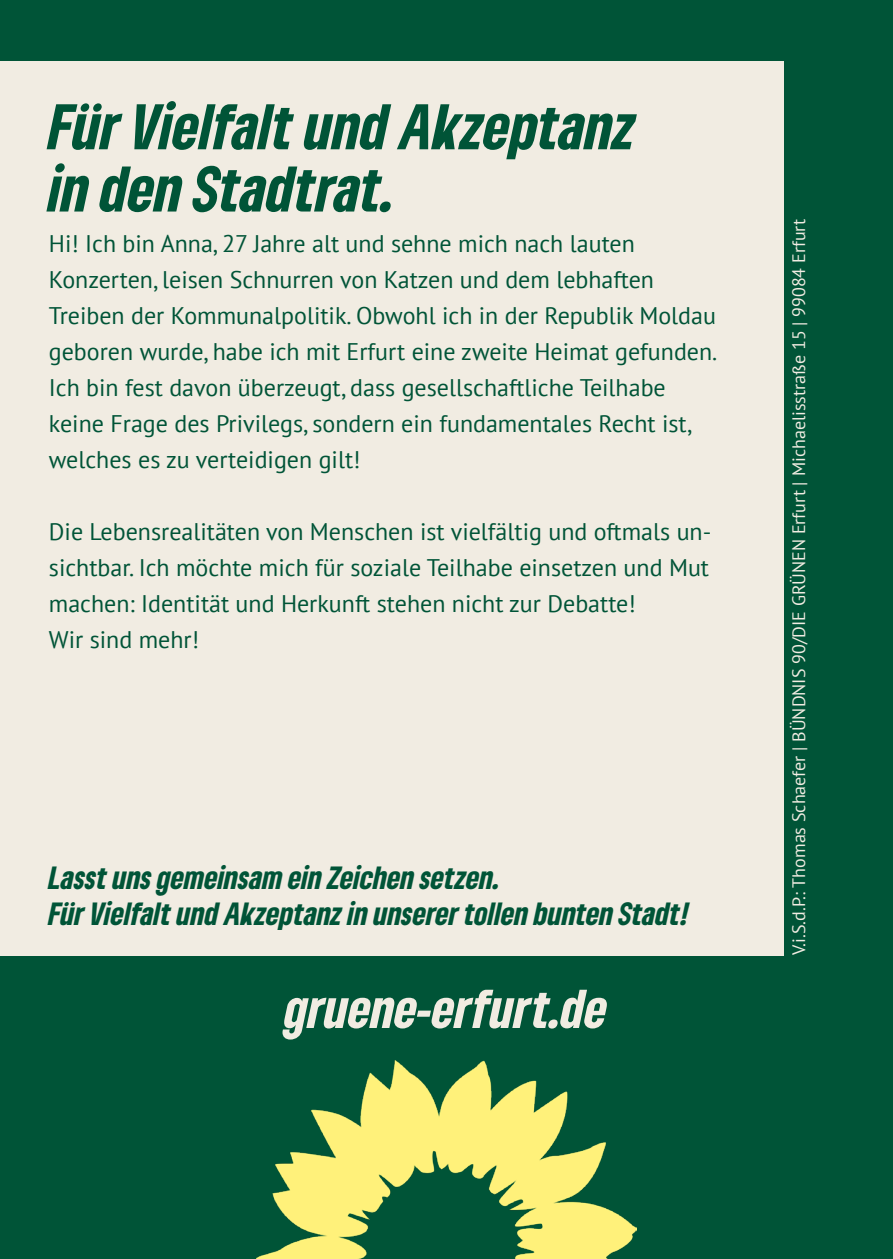
<style>
.page{position:relative;width:893px;height:1259px;background:#005437}
.page>*{position:absolute;margin:0;border:0;box-sizing:border-box;transform-origin:0 0}
.t1{font:italic 900 condensed 60px "Gruene Type";color:#005437}
.t2{font:italic 900 condensed 51px "Gruene Type";color:#f1ece2}
.t3{font:italic 900 condensed 30px "Gruene Type";color:#005437}
.copy_9_12_tanne{font:24px/36px "PT Sans";color:#005437}
.t4{font:18px "PT Sans";color:#f1ece2}
</style>
<div class="page">
<div style="left:0;top:61px;width:783px;height:894px;background:#f1ece2"></div>
<img style="left:256px;top:1060px;width:381px;height:199px">
<p class="t1" style="left:49px;top:87px;width:589px">Für Vielfalt und Akzeptanz</p>
<p class="t1" style="left:49px;top:149px;width:349px">in den Stadtrat.</p>
<p class="copy_9_12_tanne" style="left:49px;top:225px;width:587px">Hi! Ich bin Anna, 27 Jahre alt und sehne mich nach lauten</p>
<p class="copy_9_12_tanne" style="left:49px;top:261px;width:607px">Konzerten, leisen Schnurren von Katzen und dem lebhaften</p>
<p class="copy_9_12_tanne" style="left:49px;top:297px;width:670px">Treiben der Kommunalpolitik. Obwohl ich in der Republik Moldau geboren wurde, habe ich mit Erfurt eine zweite Heimat gefunden.<br>Ich bin fest davon überzeugt, dass gesellschaftliche Teilhabe keine Frage des Privilegs, sondern ein fundamentales Recht ist, welches es zu verteidigen gilt!</p>
<p class="copy_9_12_tanne" style="left:49px;top:513px;width:664px;text-align:justify">Die Lebensrealitäten von Menschen ist vielfältig und oftmals un&shy;sichtbar. Ich möchte mich für soziale Teilhabe einsetzen und Mut machen: Identität und Herkunft stehen nicht zur Debatte!</p>
<p class="copy_9_12_tanne" style="left:49px;top:621px;width:152px">Wir sind mehr!</p>
<p class="t3" style="left:49px;top:857px;width:453px">Lasst uns gemeinsam ein Zeichen setzen.</p>
<p class="t3" style="left:49px;top:893px;width:642px">Für Vielfalt und Akzeptanz in unserer tollen bunten Stadt!</p>
<p class="t2" style="left:285px;top:975px;width:324px">gruene-erfurt.de</p>
<p class="t4" style="left:787px;top:955px;width:738px;rotate:-90deg">V.i.S.d.P.: Thomas Schaefer | BÜNDNIS 90/DIE GRÜNEN Erfurt | Michaelisstraße 15 | 99084 Erfurt</p>
</div>
